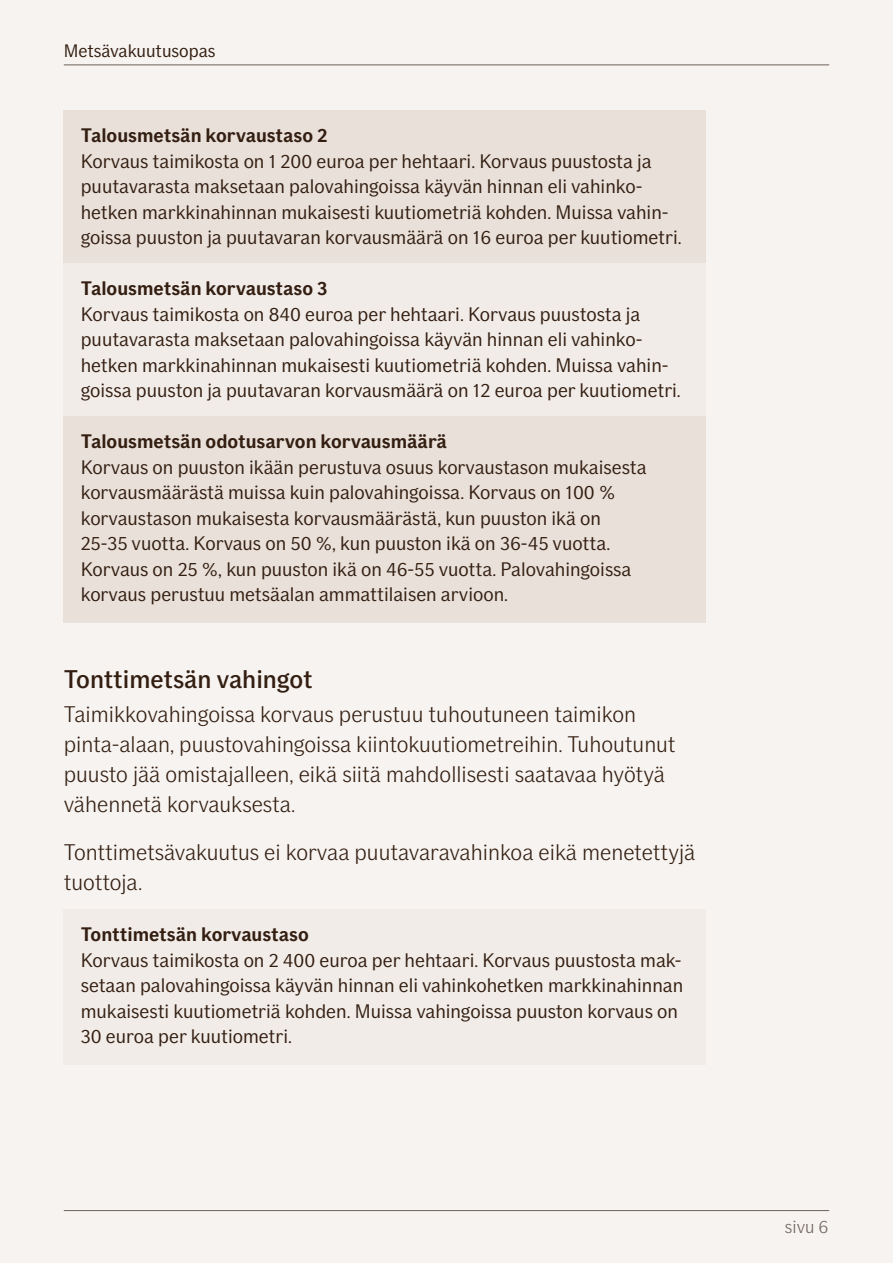
<style>
.page{position:relative;width:893px;height:1263px;background:#f6f3f0}
.page>*{position:absolute;margin:0;border:0;box-sizing:border-box;transform-origin:0 0}
.t1{font:500 25.5px "If Sans";color:#331e11}
.t2{font:300 22.5px/30px "If Sans";color:#331e11}
.t3{font:19.5px/25.5px "If Sans";color:#331e11}
.t4{font:700 19.5px "If Sans";color:#331e11}
.t5{font:18px "If Sans";color:#331e11}
.t6{font:300 18px "If Sans";color:#6e625e}
</style>
<div class="page">
<hr style="left:64px;top:64px;width:765px;height:1px;background:#6e625e">
<hr style="left:64px;top:1210px;width:765px;height:1px;background:#6e625e">
<div style="left:64px;top:111px;width:642px;height:155px;background:#e8e0d9"></div>
<div style="left:64px;top:264px;width:642px;height:155px;background:#f1ece8"></div>
<div style="left:64px;top:417px;width:642px;height:206px;background:#e8e0d9"></div>
<div style="left:64px;top:909px;width:642px;height:156px;background:#f1ece8"></div>
<p class="t5" style="left:64px;top:40px;width:153px">Metsävakuutusopas</p>
<p class="t4" style="left:81px;top:124px;width:248px">Talousmetsän korvaustaso 2</p>
<p class="t3" style="left:81px;top:148px;width:602px">Korvaus taimikosta on 1 200 euroa per hehtaari. Korvaus puustosta ja puutavarasta maksetaan palovahingoissa käyvän hinnan eli vahinko&shy;hetken markkinahinnan mukaisesti kuutiometriä kohden. Muissa vahin&shy;goissa puuston ja puutavaran korvausmäärä on 16 euroa per kuutiometri.</p>
<p class="t4" style="left:81px;top:277px;width:248px">Talousmetsän korvaustaso 3</p>
<p class="t3" style="left:81px;top:301px;width:601px">Korvaus taimikosta on 840 euroa per hehtaari. Korvaus puustosta ja puutavarasta maksetaan palovahingoissa käyvän hinnan eli vahinko&shy;hetken markkinahinnan mukaisesti kuutiometriä kohden. Muissa vahin&shy;goissa puuston ja puutavaran korvausmäärä on 12 euroa per kuutiometri.</p>
<p class="t4" style="left:81px;top:430px;width:368px">Talousmetsän odotusarvon korvausmäärä</p>
<p class="t3" style="left:81px;top:454px;width:567px">Korvaus on puuston ikään perustuva osuus korvaustason mukaisesta korvausmäärästä muissa kuin palovahingoissa. Korvaus on 100 % korvaustason mukaisesta korvausmäärästä, kun puuston ikä on 25-35 vuotta. Korvaus on 50 %, kun puuston ikä on 36-45 vuotta.<br>Korvaus on 25 %, kun puuston ikä on 46-55 vuotta. Palovahingoissa korvaus perustuu metsäalan ammattilaisen arvioon.</p>
<h1 class="t1" style="left:64px;top:664px;width:250px">Tonttimetsän vahingot</h1>
<p class="t2" style="left:64px;top:699px;width:613px">Taimikkovahingoissa korvaus perustuu tuhoutuneen taimikon pinta-alaan, puustovahingoissa kiintokuutiometreihin. Tuhoutunut puusto jää omistajalleen, eikä siitä mahdollisesti saatavaa hyötyä vähennetä korvauksesta.</p>
<p class="t2" style="left:64px;top:837px;width:633px">Tonttimetsävakuutus ei korvaa puutavaravahinkoa eikä menetettyjä tuottoja.</p>
<p class="t4" style="left:81px;top:923px;width:230px">Tonttimetsän korvaustaso</p>
<p class="t3" style="left:81px;top:947px;width:604px">Korvaus taimikosta on 2 400 euroa per hehtaari. Korvaus puustosta mak&shy;setaan palovahingoissa käyvän hinnan eli vahinkohetken markkinahinnan mukaisesti kuutiometriä kohden. Muissa vahingoissa puuston korvaus on 30 euroa per kuutiometri.</p>
<p class="t6" style="left:785px;top:1217px;width:45px">sivu 6</p>
</div>
